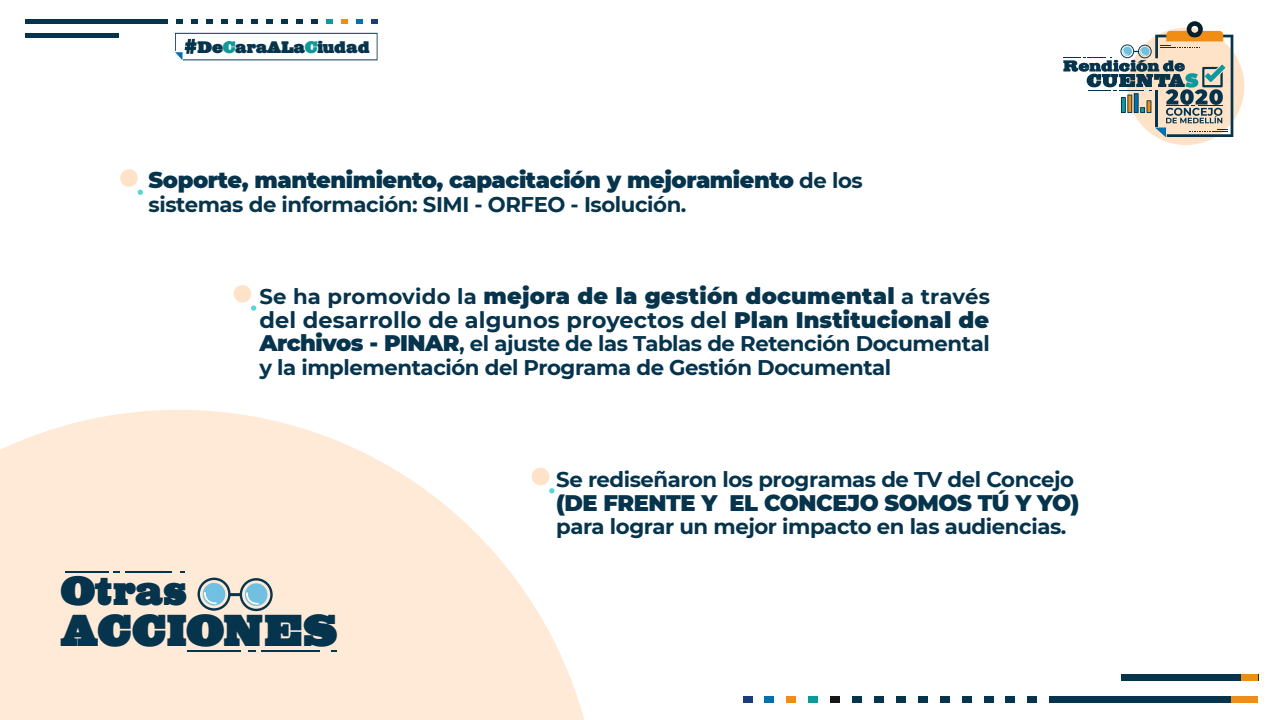
<style>
.page{position:relative;width:1280px;height:720px;background:#fff}
.page>*{position:absolute;margin:0;border:0;box-sizing:border-box;transform-origin:0 0}
.t1{font:43.88px "Big Mummy";color:#06344c;scale:.87 1}
.t2{font:40px "Big Mummy";color:#06344c;scale:.87 1}
.t3{font:900 22.5px/23.8px "Montserrat";letter-spacing:.01em;color:#06344c}
.t4{font:900 22.5px "Montserrat";letter-spacing:-.02em;color:#06344c}
.t5{font:700 21.25px/23.8px "Montserrat";letter-spacing:-.02em;color:#06344c}
.t6{font:16.5px "Big Mummy";letter-spacing:-.02em;color:#06344c;scale:.87 1}
.s1{color:#0e999c}
.s2{font-weight:700;font-size:21.25px}
.s3{font-weight:700}
.s4{font-weight:900;font-size:22.5px}
</style>
<div class="page">
<div style="left:1127px;top:28px;width:117px;height:117px;background:#ffe3c8;border-radius:50%"></div>
<svg style="left:1063px;top:21px;width:170px;height:116px"></svg>
<div style="left:1050px;top:696px;width:208px;height:7px;background:#06344c"></div>
<div style="left:1121px;top:674px;width:137px;height:7px;background:#06344c"></div>
<div style="left:764px;top:696px;width:10px;height:7px;background:#0071ac"></div>
<div style="left:743px;top:696px;width:9px;height:7px;background:#1c3d7c"></div>
<div style="left:786px;top:696px;width:10px;height:7px;background:#f08d14"></div>
<div style="left:808px;top:696px;width:10px;height:7px;background:#0e999c"></div>
<div style="left:830px;top:696px;width:10px;height:7px;background:#171715"></div>
<div style="left:852px;top:696px;width:10px;height:7px;background:#06344c"></div>
<div style="left:874px;top:696px;width:9px;height:7px;background:#06344c"></div>
<div style="left:896px;top:696px;width:9px;height:7px;background:#06344c"></div>
<div style="left:918px;top:696px;width:9px;height:7px;background:#06344c"></div>
<div style="left:940px;top:696px;width:9px;height:7px;background:#06344c"></div>
<div style="left:962px;top:696px;width:9px;height:7px;background:#06344c"></div>
<div style="left:984px;top:696px;width:9px;height:7px;background:#06344c"></div>
<div style="left:1006px;top:696px;width:9px;height:7px;background:#06344c"></div>
<div style="left:1028px;top:696px;width:9px;height:7px;background:#06344c"></div>
<div style="left:1232px;top:696px;width:26px;height:7px;background:#f08d14"></div>
<div style="left:1241px;top:674px;width:17px;height:7px;background:#f08d14"></div>
<svg style="left:357px;top:19px;width:6px;height:5px"></svg>
<svg style="left:371px;top:19px;width:7px;height:5px"></svg>
<svg style="left:342px;top:19px;width:6px;height:5px"></svg>
<svg style="left:327px;top:19px;width:6px;height:5px"></svg>
<svg style="left:312px;top:19px;width:6px;height:5px"></svg>
<svg style="left:297px;top:19px;width:6px;height:5px"></svg>
<svg style="left:282px;top:19px;width:6px;height:5px"></svg>
<svg style="left:266px;top:19px;width:7px;height:5px"></svg>
<svg style="left:251px;top:19px;width:7px;height:5px"></svg>
<svg style="left:236px;top:19px;width:7px;height:5px"></svg>
<svg style="left:221px;top:19px;width:7px;height:5px"></svg>
<svg style="left:206px;top:19px;width:7px;height:5px"></svg>
<svg style="left:191px;top:19px;width:7px;height:5px"></svg>
<svg style="left:176px;top:19px;width:7px;height:5px"></svg>
<div style="left:25px;top:19px;width:143px;height:5px;background:#06344c"></div>
<div style="left:25px;top:33px;width:94px;height:5px;background:#06344c"></div>
<svg style="left:175px;top:33px;width:203px;height:27px"></svg>
<svg style="left:0;top:410px;width:584px;height:310px;fill:#ffe9d7"></svg>
<svg style="left:120px;top:169px;width:23px;height:26px"></svg>
<svg style="left:197px;top:577px;width:76px;height:34px"></svg>
<hr style="left:65px;top:572px;width:43px;height:1px;background:#06344c">
<hr style="left:125px;top:572px;width:46px;height:1px;background:#06344c">
<hr style="left:188px;top:651px;width:53px;height:1px;background:#06344c">
<hr style="left:262px;top:651px;width:58px;height:1px;background:#06344c">
<svg style="left:233px;top:285px;width:24px;height:26px"></svg>
<svg style="left:530px;top:466px;width:25px;height:28px"></svg>
<p class="t6" style="left:197px;top:38px;width:199px">De<span class="s1">C</span>araALa<span class="s1">C</span>iudad</p>
<p class="t4" style="left:149px;top:164px;width:716px">Soporte, mantenimiento, capacitación y mejoramiento <span class="s2">de los</span></p>
<p class="t5" style="left:149px;top:192px;width:539px">sistemas de información: SIMI - ORFEO - Isolución.</p>
<p class="t3" style="left:259px;top:283px;width:732px"><span class="s2">Se ha promovido la</span> mejora de la gestión documental <span class="s2">a través </span><span class="s3">del desarrollo de algunos proyectos del</span> Plan Institucional de</p>
<p class="t5" style="left:259px;top:331px;width:732px"><span class="s4">Archivos - PINAR</span>, el ajuste de las Tablas de Retención Documental y la implementación del Programa de Gestión Documental</p>
<h2 class="t2" style="left:61px;top:567px;width:147px">Otras</h2>
<h1 class="t1" style="left:61px;top:605px;width:320px">ACCIONES</h1>
<p class="t5" style="left:556px;top:466px;width:519px">Se rediseñaron los programas de TV del Concejo</p>
<p class="t4" style="left:556px;top:486px;width:524px">(DE FRENTE Y EL CONCEJO SOMOS TÚ Y YO)</p>
<p class="t5" style="left:556px;top:514px;width:512px">para lograr un mejor impacto en las audiencias.</p>
</div>
